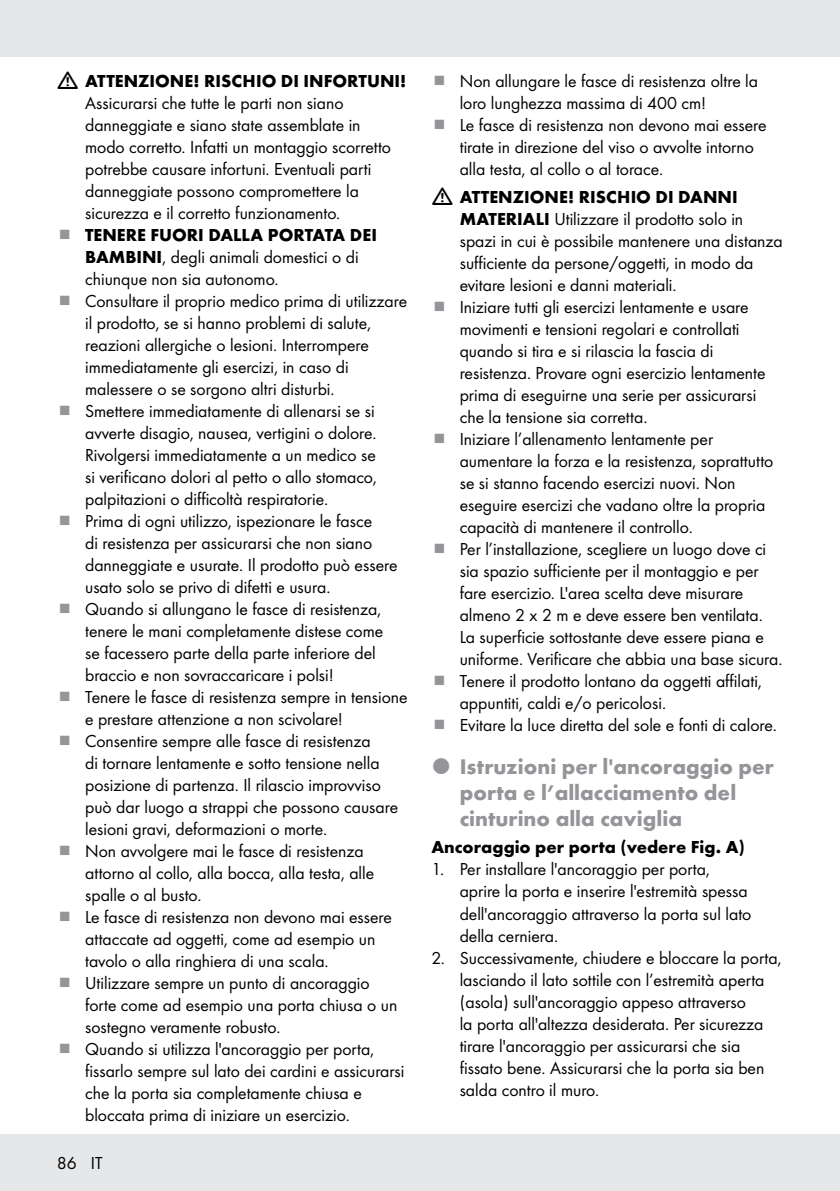
<style>
.page{position:relative;width:840px;height:1191px;background:#fff}
.page>*{position:absolute;margin:0;border:0;box-sizing:border-box;transform-origin:0 0}
.t1{font:700 22px/26px "Futura";color:#939598}
.t2{font:18px/22px "Futura Boo";color:#000}
.t3{font:700 18px "Futura";color:#000}
.s1{font-family:"Futura";font-weight:700}
</style>
<div class="page">
<div style="left:0;top:1134px;width:839px;height:57px;background:#e6e7e8"></div>
<div style="left:0;top:0;width:839px;height:57px;background:#e6e7e8"></div>
<p class="t3" style="left:85px;top:68px;width:322px">ATTENZIONE! RISCHIO DI INFORTUNI!</p>
<p class="t2" style="left:85px;top:91px;width:307px">Assicurarsi che tutte le parti non siano danneggiate e siano state assemblate in modo corretto. Infatti un montaggio scorretto potrebbe causare infortuni. Eventuali parti danneggiate possono compromettere la sicurezza e il corretto funzionamento.</p>
<p class="t3" style="left:85px;top:222px;width:293px">TENERE FUORI DALLA PORTATA DEI</p>
<p class="t2" style="left:85px;top:245px;width:324px"><span class="s1">BAMBINI</span>, degli animali domestici o di chiunque non sia autonomo.<br>Consultare il proprio medico prima di utilizzare il prodotto, se si hanno problemi di salute, reazioni allergiche o lesioni. Interrompere immediatamente gli esercizi, in caso di malessere o se sorgono altri disturbi.<br>Smettere immediatamente di allenarsi se si avverte disagio, nausea, vertigini o dolore.<br>Rivolgersi immediatamente a un medico se<br>si verificano dolori al petto o allo stomaco, palpitazioni o difficoltà respiratorie.<br>Prima di ogni utilizzo, ispezionare le fasce<br>di resistenza per assicurarsi che non siano danneggiate e usurate. Il prodotto può essere usato solo se privo di difetti e usura.<br>Quando si allungano le fasce di resistenza, tenere le mani completamente distese come<br>se facessero parte della parte inferiore del braccio e non sovraccaricare i polsi!<br>Tenere le fasce di resistenza sempre in tensione e prestare attenzione a non scivolare!<br>Consentire sempre alle fasce di resistenza<br>di tornare lentamente e sotto tensione nella posizione di partenza. Il rilascio improvviso può dar luogo a strappi che possono causare lesioni gravi, deformazioni o morte.<br>Non avvolgere mai le fasce di resistenza attorno al collo, alla bocca, alla testa, alle spalle o al busto.<br>Le fasce di resistenza non devono mai essere attaccate ad oggetti, come ad esempio un tavolo o alla ringhiera di una scala.<br>Utilizzare sempre un punto di ancoraggio<br>forte come ad esempio una porta chiusa o un sostegno veramente robusto.<br>Quando si utilizza l'ancoraggio per porta, fissarlo sempre sul lato dei cardini e assicurarsi che la porta sia completamente chiusa e bloccata prima di iniziare un esercizio.</p>
<p class="t2" style="left:57px;top:1151px;width:47px">86 IT</p>
<p class="t2" style="left:459px;top:69px;width:308px">Non allungare le fasce di resistenza oltre la loro lunghezza massima di 400 cm!<br>Le fasce di resistenza non devono mai essere tirate in direzione del viso o avvolte intorno alla testa, al collo o al torace.</p>
<p class="t3" style="left:459px;top:183px;width:279px">ATTENZIONE! RISCHIO DI DANNI</p>
<p class="t2" style="left:459px;top:207px;width:324px"><span class="s1">MATERIALI</span> Utilizzare il prodotto solo in spazi in cui è possibile mantenere una distanza sufficiente da persone/oggetti, in modo da evitare lesioni e danni materiali.<br>Iniziare tutti gli esercizi lentamente e usare movimenti e tensioni regolari e controllati quando si tira e si rilascia la fascia di resistenza. Provare ogni esercizio lentamente prima di eseguirne una serie per assicurarsi che la tensione sia corretta.<br>Iniziare l’allenamento lentamente per aumentare la forza e la resistenza, soprattutto se si stanno facendo esercizi nuovi. Non eseguire esercizi che vadano oltre la propria capacità di mantenere il controllo.<br>Per l’installazione, scegliere un luogo dove ci sia spazio sufficiente per il montaggio e per fare esercizio. L'area scelta deve misurare almeno 2 x 2 m e deve essere ben ventilata.<br>La superficie sottostante deve essere piana e uniforme. Verificare che abbia una base sicura.<br>Tenere il prodotto lontano da oggetti affilati, appuntiti, caldi e/o pericolosi.<br>Evitare la luce diretta del sole e fonti di calore.</p>
<p class="t1" style="left:459px;top:751px;width:315px">Istruzioni per l'ancoraggio per porta e l’allacciamento del cinturino alla caviglia</p>
<p class="t3" style="left:431px;top:834px;width:315px">Ancoraggio per porta (vedere Fig. A)</p>
<p class="t2" style="left:459px;top:857px;width:293px;text-indent:-28px">1. Per installare l'ancoraggio per porta, aprire la porta e inserire l'estremità spessa dell'ancoraggio attraverso la porta sul lato della cerniera.</p>
<p class="t2" style="left:459px;top:945px;width:323px;text-indent:-28px">2. Successivamente, chiudere e bloccare la porta, lasciando il lato sottile con l’estremità aperta (asola) sull'ancoraggio appeso attraverso<br>la porta all'altezza desiderata. Per sicurezza tirare l'ancoraggio per assicurarsi che sia fissato bene. Assicurarsi che la porta sia ben salda contro il muro.</p>
</div>
